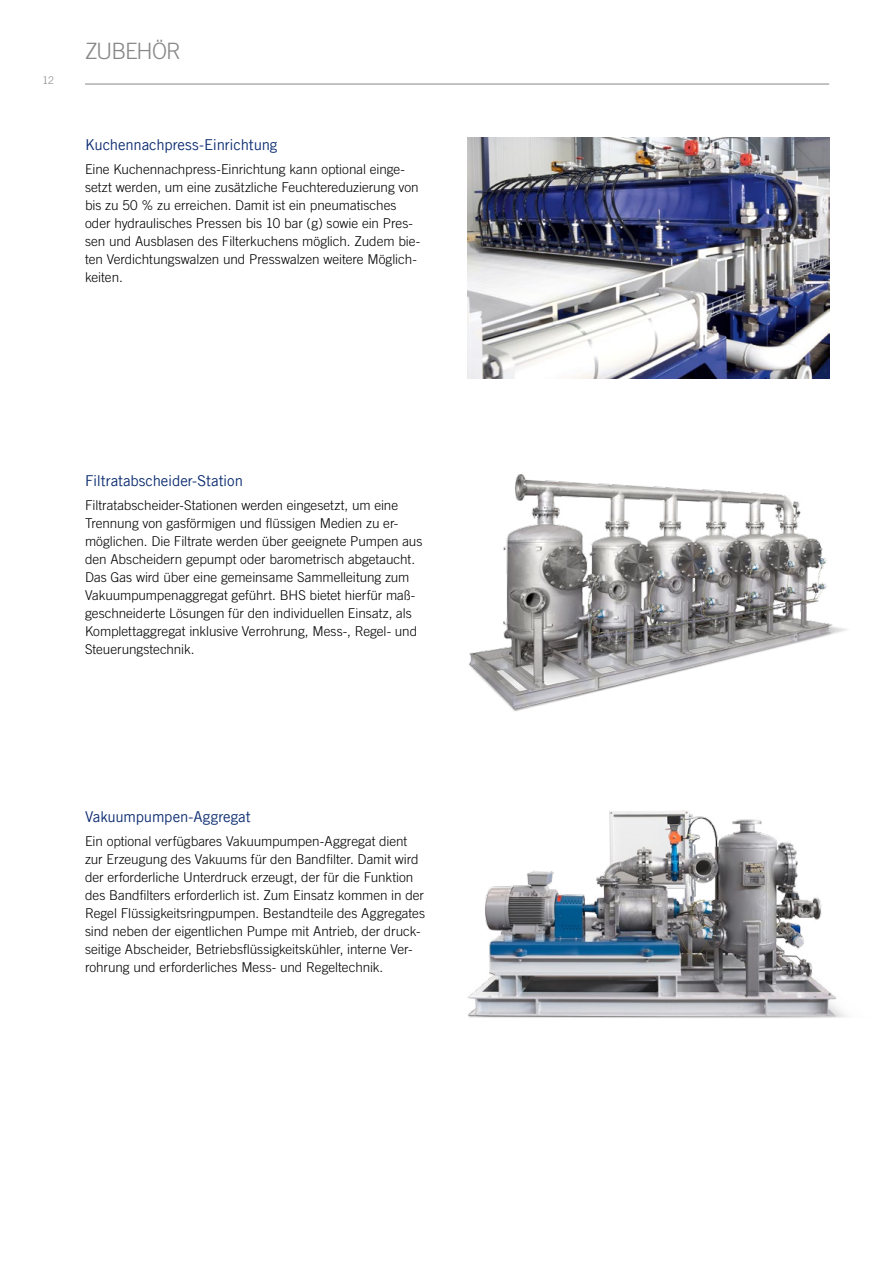
<style>
.page{position:relative;width:893px;height:1263px;background:#fff}
.page>*{position:absolute;margin:0;border:0;box-sizing:border-box;transform-origin:0 0}
.t1{font:300 22.5px "Trade Gothic LT Com";letter-spacing:-.05em;color:#868786}
.t2{font:15px "Trade Gothic LT Com";letter-spacing:-.01em;color:#0e2e72}
.t3{font:300 13.5px/18px "Trade Gothic LT Com";letter-spacing:-.005em;color:#000}
.t4{font:300 10.5px "Trade Gothic LT Com";color:#868786}
</style>
<div class="page">
<img style="left:468px;top:810px;width:378px;height:208px">
<img style="left:468px;top:474px;width:379px;height:238px">
<img style="left:468px;top:138px;width:361px;height:240px">
<hr style="left:85px;top:84px;width:744px;height:1px;background:#868786">
<p class="t4" style="left:43px;top:74px;width:13px">12</p>
<h1 class="t1" style="left:85px;top:37px;width:98px">ZUBEHÖR</h1>
<p class="t2" style="left:85px;top:136px;width:194px">Kuchennachpress-Einrichtung</p>
<p class="t3" style="left:85px;top:160px;width:337px">Eine Kuchennachpress-Einrichtung kann optional einge&shy;setzt werden, um eine zusätzliche Feuchtereduzierung von bis zu 50 % zu erreichen. Damit ist ein pneumatisches oder hydraulisches Pressen bis 10 bar (g) sowie ein Pres&shy;sen und Ausblasen des Filterkuchens möglich. Zudem bie&shy;ten Verdichtungswalzen und Presswalzen weitere Möglich&shy;keiten.</p>
<p class="t2" style="left:85px;top:472px;width:159px">Filtratabscheider-Station</p>
<p class="t3" style="left:85px;top:496px;width:339px">Filtratabscheider-Stationen werden eingesetzt, um eine Trennung von gasförmigen und flüssigen Medien zu er&shy;möglichen. Die Filtrate werden über geeignete Pumpen aus den Abscheidern gepumpt oder barometrisch abgetaucht.<br>Das Gas wird über eine gemeinsame Sammelleitung zum Vakuumpumpenaggregat geführt. BHS bietet hierfür maß&shy;geschneiderte Lösungen für den individuellen Einsatz, als Komplettaggregat inklusive Verrohrung, Mess-, Regel- und Steuerungstechnik.</p>
<p class="t2" style="left:85px;top:808px;width:167px">Vakuumpumpen-Aggregat</p>
<p class="t3" style="left:85px;top:832px;width:342px">Ein optional verfügbares Vakuumpumpen-Aggregat dient zur Erzeugung des Vakuums für den Bandfilter. Damit wird der erforderliche Unterdruck erzeugt, der für die Funktion des Bandfilters erforderlich ist. Zum Einsatz kommen in der Regel Flüssigkeitsringpumpen. Bestandteile des Aggregates sind neben der eigentlichen Pumpe mit Antrieb, der druck&shy;seitige Abscheider, Betriebsflüssigkeitskühler, interne Ver&shy;rohrung und erforderliches Mess- und Regeltechnik.</p>
</div>
